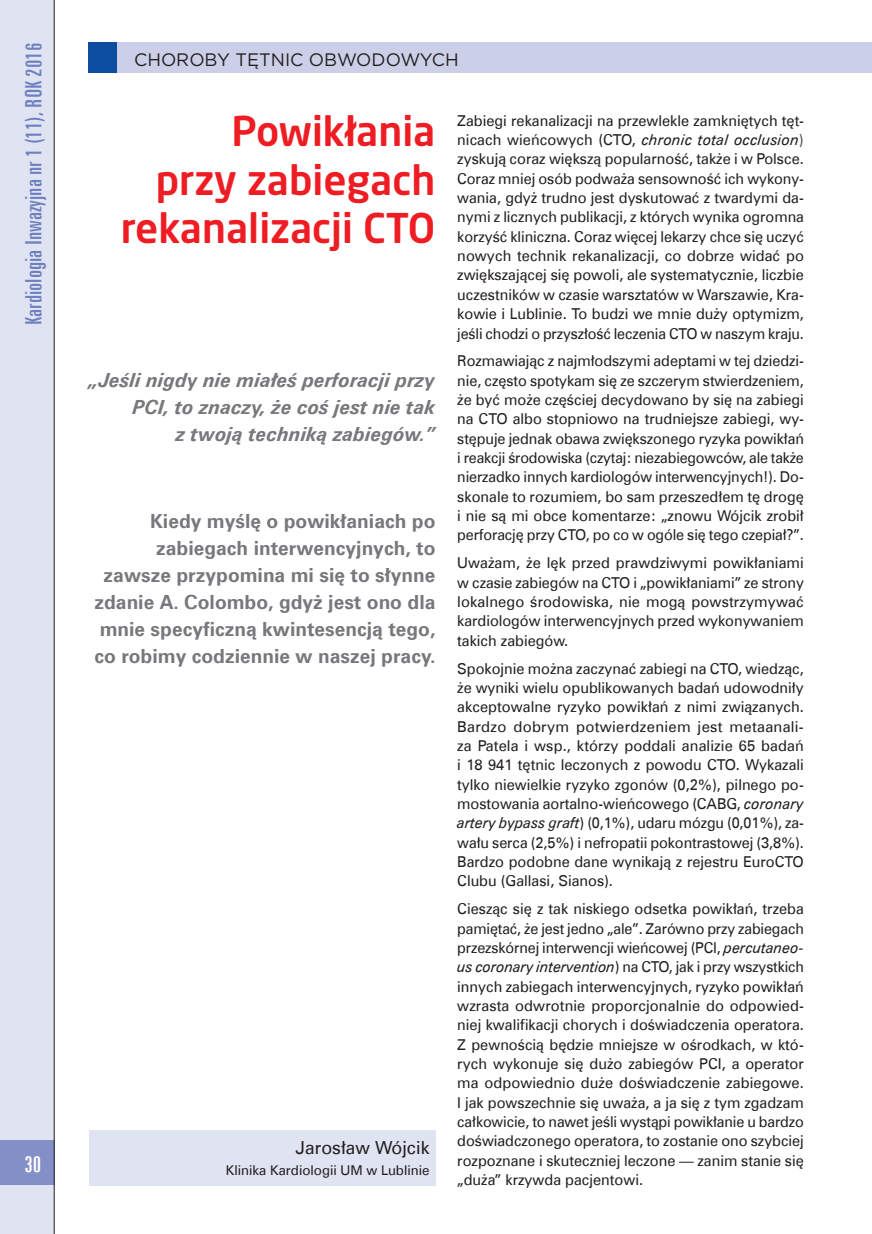
<style>
.page{position:relative;width:872px;height:1234px;background:#fff}
.page>*{position:absolute;margin:0;border:0;box-sizing:border-box;transform-origin:0 0}
.t1{font:500 40.5px/48.6px "Neo Sans Pro";color:#ee1d23;text-align:right}
.t2{font:22.5px "Zurich X Cn EU";color:#6f80bf;scale:1.07 1}
.t3{font:22.5px "Zurich X Cn EU";color:#fff;scale:1.07 1}
.t4{font:700 19.5px/27px "Zurich EU";color:#76787b;text-align:right}
.t5{font:italic 700 19.5px/27px "Zurich EU";color:#76787b;text-align:right}
.t6{font:18px "Gotham";color:#231f20}
.t7{font:18px "Zurich EU";color:#231f20}
.t8{font:15px/19.4px "Zurich EU";color:#231f20;text-align:justify}
.t9{font:13.5px "Zurich EU";color:#231f20}
.s1{font-style:italic}
.s2{color:#4b4f50}
</style>
<div class="page">
<div style="left:0;top:0;width:54px;height:1233px;background:#e0e4f2"></div>
<div style="left:0;top:1140px;width:54px;height:44px;background:#838fc7"></div>
<hr style="left:54px;top:0;width:1px;height:1233px;background:#231f20">
<div style="left:89px;top:43px;width:783px;height:30px;background:#cbcfe8"></div>
<div style="left:89px;top:43px;width:28px;height:30px;background:#0d4da1"></div>
<div style="left:89px;top:1129px;width:347px;height:56px;background:#e0e4f2"></div>
<h2 class="t2" style="left:20px;top:325px;width:265px;rotate:-90deg">Kardiologia Inwazyjna nr 1 (11), ROK 2016</h2>
<p class="t6" style="left:134px;top:52px;width:326px">CHOROBY TĘTNIC OBWODOWYCH</p>
<h1 class="t1" style="left:121px;top:110px;width:316px">Powikłania<br>przy zabiegach rekanalizacji CTO</h1>
<p class="t8" style="left:457px;top:110px;width:348px">Zabiegi rekanalizacji na przewlekle zamkniętych tęt&shy;nicach wieńcowych (CTO, <span class="s1">chronic total occlusion</span><span class="s2">) </span>zyskują coraz większą popularność, także i w Polsce.<br>Coraz mniej osób podważa sensowność ich wykony&shy;wania, gdyż trudno jest dyskutować z twardymi da&shy;nymi z licznych publikacji, z których wynika ogromna korzyść kliniczna. Coraz więcej lekarzy chce się uczyć nowych technik rekanalizacji, co dobrze widać po zwiększającej się powoli, ale systematycznie, liczbie uczestników w czasie warsztatów w Warszawie, Kra&shy;kowie i Lublinie. To budzi we mnie duży optymizm, jeśli chodzi o przyszłość leczenia CTO w naszym kraju.</p>
<p class="t8" style="left:457px;top:351px;width:348px">Rozmawiając z najmłodszymi adeptami w tej dziedzi&shy;nie, często spotykam się ze szczerym stwierdzeniem, że być może częściej decydowano by się na zabiegi na CTO albo stopniowo na trudniejsze zabiegi, wy&shy;stępuje jednak obawa zwiększonego ryzyka powikłań i reakcji środowiska (czytaj: niezabiegowców, ale także nierzadko innych kardiologów interwencyjnych!). Do&shy;skonale to rozumiem, bo sam przeszedłem tę drogę i nie są mi obce komentarze: „znowu Wójcik zrobił perforację przy CTO, po co w ogóle się tego czepiał?”.</p>
<p class="t8" style="left:457px;top:553px;width:348px">Uważam, że lęk przed prawdziwymi powikłaniami w czasie zabiegów na CTO i „powikłaniami” ze strony lokalnego środowiska, nie mogą powstrzymywać kardiologów interwencyjnych przed wykonywaniem takich zabiegów.</p>
<p class="t8" style="left:457px;top:658px;width:348px">Spokojnie można zaczynać zabiegi na CTO, wiedząc, że wyniki wielu opublikowanych badań udowodniły akceptowalne ryzyko powikłań z nimi związanych.<br>Bardzo dobrym potwierdzeniem jest metaanali&shy;za Patela i wsp., którzy poddali analizie 65 badań i 18 941 tętnic leczonych z powodu CTO. Wykazali tylko niewielkie ryzyko zgonów (0,2%), pilnego po&shy;mostowania aortalno-wieńcowego (CABG, <span class="s1">coronary artery bypass graft</span>) (0,1%), udaru mózgu (0,01%), za&shy;wału serca (2,5%) i nefropatii pokontrastowej (3,8%).<br>Bardzo podobne dane wynikają z rejestru EuroCTO Clubu (Gallasi, Sianos).</p>
<p class="t8" style="left:457px;top:898px;width:348px">Ciesząc się z tak niskiego odsetka powikłań, trzeba pamiętać, że jest jedno „ale”. Zarówno przy zabiegach przezskórnej interwencji wieńcowej (PCI, <span class="s1">percutaneo&shy;us coronary intervention</span>) na CTO, jak i przy wszystkich innych zabiegach interwencyjnych, ryzyko powikłań wzrasta odwrotnie proporcjonalnie do odpowied&shy;niej kwalifikacji chorych i doświadczenia operatora.<br>Z pewnością będzie mniejsze w ośrodkach, w któ&shy;rych wykonuje się dużo zabiegów PCI, a operator ma odpowiednio duże doświadczenie zabiegowe.<br>I jak powszechnie się uważa, a ja się z tym zgadzam całkowicie, to nawet jeśli wystąpi powikłanie u bardzo doświadczonego operatora, to zostanie ono szybciej rozpoznane i skuteczniej leczone — zanim stanie się „duża” krzywda pacjentowi.</p>
<h3 class="t5" style="left:89px;top:366px;width:348px">„Jeśli nigdy nie miałeś perforacji przy<br>PCI, to znaczy, że coś jest nie tak<br>z twoją techniką zabiegów.”</h3>
<h3 class="t4" style="left:94px;top:507px;width:342px">Kiedy myślę o powikłaniach po zabiegach interwencyjnych, to zawsze przypomina mi się to słynne zdanie A. Colombo, gdyż jest ono dla mnie specyficzną kwintesencją tego, co robimy codziennie w naszej pracy.</h3>
<p class="t7" style="left:296px;top:1136px;width:135px">Jarosław Wójcik</p>
<p class="t9" style="left:226px;top:1161px;width:205px">Klinika Kardiologii UM w Lublinie</p>
<h2 class="t3" style="left:24px;top:1150px;width:17px">30</h2>
</div>
